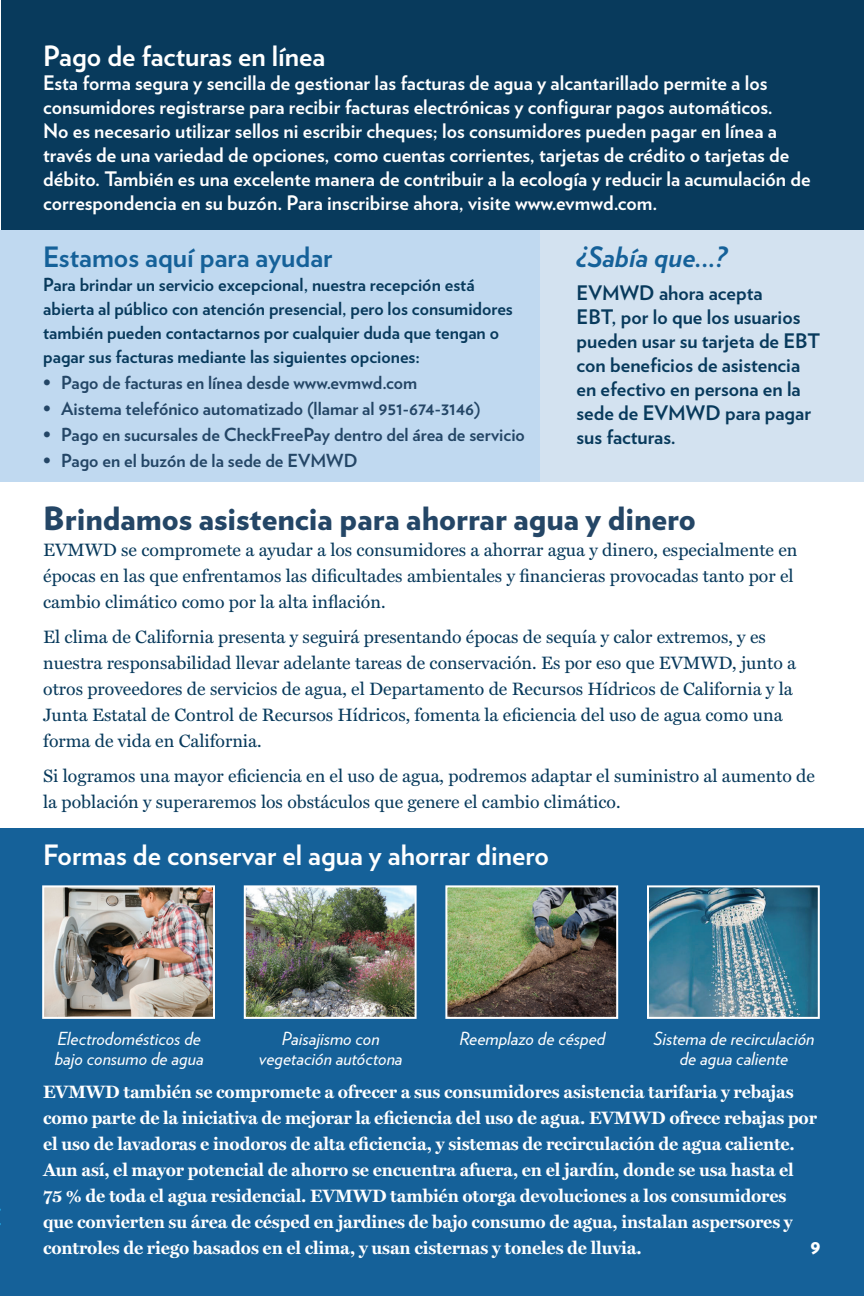
<style>
.page{position:relative;width:864px;height:1296px;background:#fff}
.page>*{position:absolute;margin:0;border:0;box-sizing:border-box;transform-origin:0 0}
.Heading_Pipeline{font:900 32px "Verlag";color:#244666}
.Subheading_White{font:700 28px "Verlag";color:#fff}
.Subheading_Aqua{font:700 28px "Verlag";color:#156199}
.Did_You_Know_Italics{font:italic 700 28px "Verlag";color:#156199}
.Did_You_Know_Text{font:700 20px/24px "Verlag";color:#fff}
.Did_You_Know_Text-2{font:700 20px/24px "Verlag";color:#083a5c}
.t1{font:900 20px "Verlag";color:#fff}
.Body_Text_Pipeline{font:18px/26px "Miller Text";color:#083a5c}
.Body_Text_Bold_White{font:700 18px/26px "Miller Text";letter-spacing:-.01em;color:#fff}
.Subheading_Aqua-2{font:700 18px/24px "Verlag";color:#083a5c}
.t2{font:700 18px "Verlag";color:#244666}
.t3{font:italic 18px/20px "Verlag";color:#fff;text-align:center}
</style>
<div class="page">
<div style="left:1px;top:0;width:863px;height:230px;background:#083a5c"></div>
<div style="left:0;top:828px;width:864px;height:468px;background:#156199"></div>
<div style="left:540px;top:230px;width:324px;height:252px;background:#d3e2f0"></div>
<div style="left:0;top:230px;width:540px;height:252px;background:#c0d9f0"></div>
<img style="left:45px;top:888px;width:167px;height:128px">
<div style="left:42px;top:885px;width:173px;height:134px;border:2px solid #fff"></div>
<img style="left:247px;top:888px;width:167px;height:128px">
<div style="left:244px;top:885px;width:173px;height:134px;border:2px solid #fff"></div>
<img style="left:448px;top:888px;width:167px;height:128px">
<div style="left:445px;top:885px;width:173px;height:134px;border:2px solid #fff"></div>
<img style="left:650px;top:888px;width:167px;height:128px">
<div style="left:647px;top:885px;width:173px;height:134px;border:2px solid #fff"></div>
<p class="Subheading_White" style="left:43px;top:33px;width:284px">Pago de facturas en línea</p>
<p class="Did_You_Know_Text" style="left:43px;top:69px;width:769px">Esta forma segura y sencilla de gestionar las facturas de agua y alcantarillado permite a los consumidores registrarse para recibir facturas electrónicas y configurar pagos automáticos.<br>No es necesario utilizar sellos ni escribir cheques; los consumidores pueden pagar en línea a través de una variedad de opciones, como cuentas corrientes, tarjetas de crédito o tarjetas de débito. También es una excelente manera de contribuir a la ecología y reducir la acumulación de correspondencia en su buzón. Para inscribirse ahora, visite www.evmwd.com.</p>
<p class="Subheading_Aqua" style="left:43px;top:235px;width:291px">Estamos aquí para ayudar</p>
<p class="Subheading_Aqua-2" style="left:43px;top:272px;width:471px">Para brindar un servicio excepcional, nuestra recepción está abierta al público con atención presencial, pero los consumidores también pueden contactarnos por cualquier duda que tengan o pagar sus facturas mediante las siguientes opciones:</p>
<p class="t2" style="left:43px;top:369px;width:376px">• Pago de facturas en línea desde www.evmwd.com</p>
<p class="t2" style="left:43px;top:395px;width:439px">• Aistema telefónico automatizado (llamar al 951-674-3146)</p>
<p class="t2" style="left:43px;top:421px;width:483px">• Pago en sucursales de CheckFreePay dentro del área de servicio</p>
<p class="t2" style="left:43px;top:447px;width:316px">• Pago en el buzón de la sede de EVMWD</p>
<p class="Did_You_Know_Italics" style="left:577px;top:235px;width:152px">¿Sabía que...?</p>
<p class="Did_You_Know_Text-2" style="left:577px;top:280px;width:245px">EVMWD ahora acepta<br>EBT, por lo que los usuarios pueden usar su tarjeta de EBT con beneficios de asistencia en efectivo en persona en la sede de EVMWD para pagar sus facturas.</p>
<p class="Heading_Pipeline" style="left:43px;top:492px;width:654px">Brindamos asistencia para ahorrar agua y dinero</p>
<p class="Body_Text_Pipeline" style="left:43px;top:535px;width:756px">EVMWD se compromete a ayudar a los consumidores a ahorrar agua y dinero, especialmente en épocas en las que enfrentamos las dificultades ambientales y financieras provocadas tanto por el cambio climático como por la alta inflación.</p>
<p class="Body_Text_Pipeline" style="left:43px;top:622px;width:755px">El clima de California presenta y seguirá presentando épocas de sequía y calor extremos, y es nuestra responsabilidad llevar adelante tareas de conservación. Es por eso que EVMWD, junto a otros proveedores de servicios de agua, el Departamento de Recursos Hídricos de California y la Junta Estatal de Control de Recursos Hídricos, fomenta la eficiencia del uso de agua como una forma de vida en California.</p>
<p class="Body_Text_Pipeline" style="left:43px;top:761px;width:773px">Si logramos una mayor eficiencia en el uso de agua, podremos adaptar el suministro al aumento de la población y superaremos los obstáculos que genere el cambio climático.</p>
<p class="Subheading_White" style="left:43px;top:833px;width:507px">Formas de conservar el agua y ahorrar dinero</p>
<p class="t3" style="left:55px;top:1027px;width:151px;text-align:left">Electrodomésticos de bajo consumo de agua</p>
<p class="t3" style="left:259px;top:1027px;width:145px">Paisajismo con vegetación autóctona</p>
<p class="t3" style="left:459px;top:1027px;width:148px">Reemplazo de césped</p>
<p class="t3" style="left:654px;top:1027px;width:162px">Sistema de recirculación de agua caliente</p>
<p class="Body_Text_Bold_White" style="left:43px;top:1078px;width:775px">EVMWD también se compromete a ofrecer a sus consumidores asistencia tarifaria y rebajas como parte de la iniciativa de mejorar la eficiencia del uso de agua. EVMWD ofrece rebajas por el uso de lavadoras e inodoros de alta eficiencia, y sistemas de recirculación de agua caliente.<br>Aun así, el mayor potencial de ahorro se encuentra afuera, en el jardín, donde se usa hasta el 75 % de toda el agua residencial. EVMWD también otorga devoluciones a los consumidores que convierten su área de césped en jardines de bajo consumo de agua, instalan aspersores y controles de riego basados en el clima, y usan cisternas y toneles de lluvia.</p>
<p class="t1" style="left:810px;top:1231px;width:12px">9</p>
</div>
